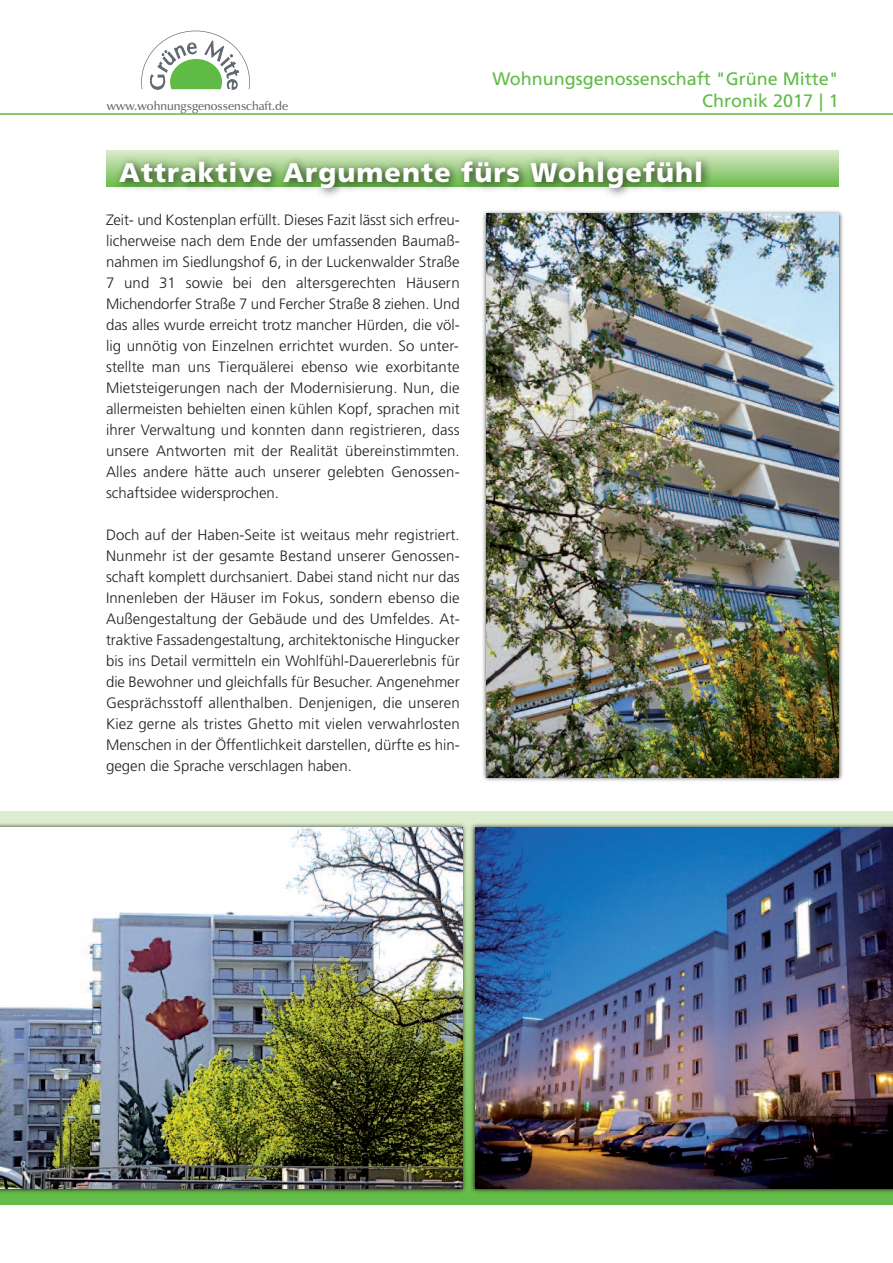
<style>
.page{position:relative;width:893px;height:1263px;background:#fff}
.page>*{position:absolute;margin:0;border:0;box-sizing:border-box;transform-origin:0 0}
.t1{font:900 27px "Frutiger LT Com";letter-spacing:.04em;color:#fff}
.t2{font:18px "Frutiger LT Std";color:#60bb46}
.t3{font:300 15px/21px "Frutiger LT Std";color:#231f20;text-align:justify}
.t4{font:600 12.15px "Zapf Humanist 601 BT";color:#60696f}
</style>
<div class="page">
<svg style="left:0;top:811px;width:893px;height:394px;background:#a0d48c"></svg>
<img style="left:107px;top:150px;width:732px;height:46px">
<hr style="left:0;top:113px;width:893px;height:2px;background:#60bb46">
<img style="left:0;top:819px;width:467px;height:378px">
<img style="left:0;top:827px;width:462px;height:362px">
<svg style="left:141px;top:31px;width:109px;height:58px"></svg>
<img style="left:467px;top:819px;width:426px;height:378px">
<img style="left:475px;top:827px;width:418px;height:362px">
<img style="left:482px;top:211px;width:361px;height:570px">
<img style="left:486px;top:214px;width:353px;height:563px">
<p class="t2" style="left:492px;top:72px;width:348px">Wohnungsgenossenschaft "Grüne Mitte"</p>
<p class="t4" style="left:107px;top:98px;width:183px">www.wohnungsgenossenschaft.de</p>
<p class="t2" style="left:702px;top:93px;width:138px">Chronik 2017 | 1</p>
<h1 class="t1" style="left:119px;top:156px;width:586px">Attraktive Argumente fürs Wohlgefühl</h1>
<p class="t3" style="left:106px;top:211px;width:355px">Zeit- und Kostenplan erfüllt. Dieses Fazit lässt sich erfreu&shy;licherweise nach dem Ende der umfassenden Baumaß&shy;nahmen im Siedlungshof 6, in der Luckenwalder Straße 7 und 31 sowie bei den altersgerechten Häusern Michendorfer Straße 7 und Fercher Straße 8 ziehen. Und das alles wurde erreicht trotz mancher Hürden, die völ&shy;lig unnötig von Einzelnen errichtet wurden. So unter&shy;stellte man uns Tierquälerei ebenso wie exorbitante Mietsteigerungen nach der Modernisierung. Nun, die allermeisten behielten einen kühlen Kopf, sprachen mit ihrer Verwaltung und konnten dann registrieren, dass unsere Antworten mit der Realität übereinstimmten.<br>Alles andere hätte auch unserer gelebten Genossen&shy;schaftsidee widersprochen.</p>
<p class="t3" style="left:106px;top:526px;width:355px">Doch auf der Haben-Seite ist weitaus mehr registriert.<br>Nunmehr ist der gesamte Bestand unserer Genossen&shy;schaft komplett durchsaniert. Dabei stand nicht nur das Innenleben der Häuser im Fokus, sondern ebenso die Außengestaltung der Gebäude und des Umfeldes. At&shy;traktive Fassadengestaltung, architektonische Hingucker bis ins Detail vermitteln ein Wohlfühl-Dauererlebnis für die Bewohner und gleichfalls für Besucher. Angenehmer Gesprächsstoff allenthalben. Denjenigen, die unseren Kiez gerne als tristes Ghetto mit vielen verwahrlosten Menschen in der Öffentlichkeit darstellen, dürfte es hin&shy;gegen die Sprache verschlagen haben.</p>
</div>
